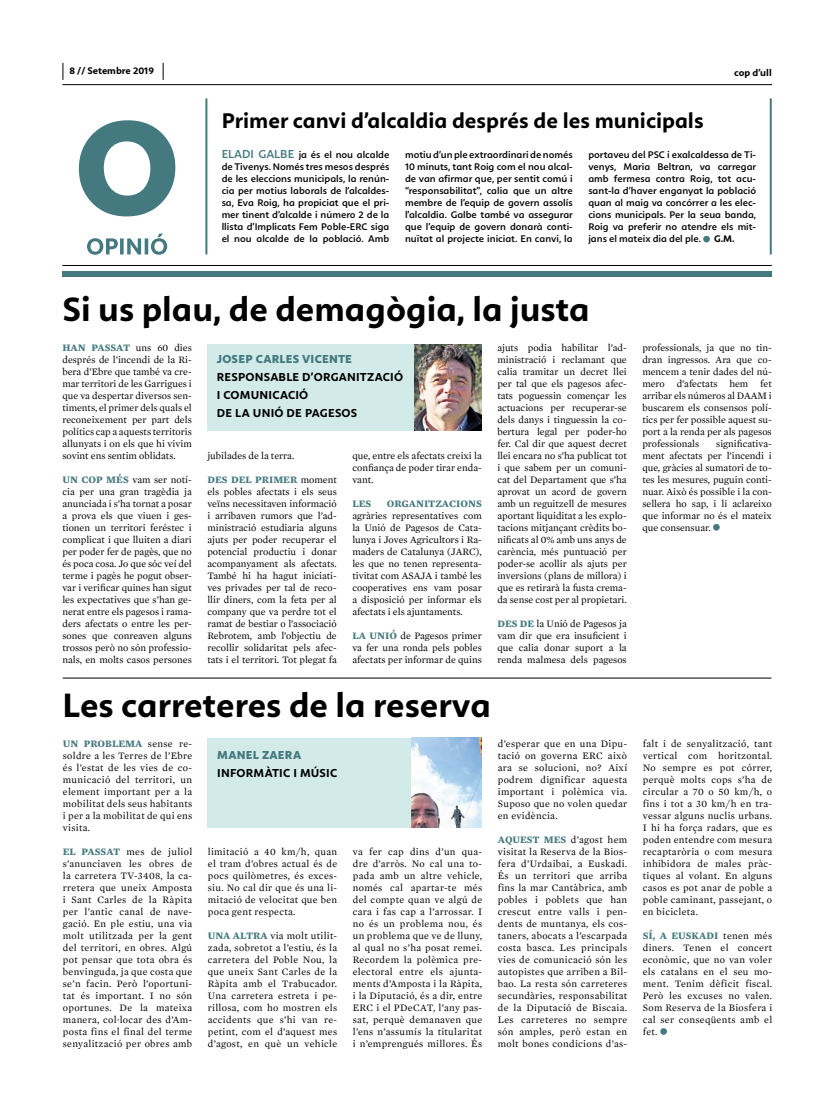
<style>
.page{position:relative;width:820px;height:1106px;background:#fff}
.page>*{position:absolute;margin:0;border:0;box-sizing:border-box;transform-origin:0 0}
.t1{font:700 35px "Calima";color:#000}
.t2{font:700 22px "Calima";color:#000}
.t3{font:700 12px/18px "Calima";letter-spacing:.02em;color:#000}
.t4{font:800 12px "Calima";letter-spacing:.02em;color:#44797f}
.t5{font:10px/12px "Mercury Text G1";color:#000;text-align:justify}
.t6{font:600 10px/12px "Calima";color:#000;text-align:justify}
.t7{font:700 10px "Calima";color:#000}
.t8{font:700 10px "Mercury Text G1";color:#44797f}
.s1{font-size:12px;color:#44797f}
.s2{font-weight:700;color:#44797f}
</style>
<div class="page">
<hr style="left:62px;top:84px;width:709px;height:1px;background:#000">
<svg style="left:62px;top:63px;width:1px;height:17px"></svg>
<svg style="left:162px;top:63px;width:1px;height:17px"></svg>
<svg style="left:79px;top:120px;width:96px;height:96px"></svg>
<svg style="left:703px;top:236px;width:6px;height:6px"></svg>
<svg style="left:87px;top:233px;width:80px;height:22px"></svg>
<hr style="left:63px;top:677px;width:708px;height:1px;background:#000">
<svg style="left:660px;top:1028px;width:6px;height:6px"></svg>
<div style="left:207px;top:737px;width:274px;height:90px;background:#d3ebe8"></div>
<svg style="left:712px;top:524px;width:7px;height:6px"></svg>
<div style="left:207px;top:344px;width:274px;height:86px;background:#d3ebe8"></div>
<img style="left:414px;top:344px;width:67px;height:86px">
<div style="left:62px;top:271px;width:709px;height:6px;background:#44797f"></div>
<hr style="left:62px;top:265px;width:709px;height:1px;background:#000">
<img style="left:412px;top:737px;width:69px;height:90px">
<hr style="left:205px;top:98px;width:2px;height:156px;background:#44797f">
<hr style="left:769px;top:98px;width:2px;height:156px;background:#44797f">
<p class="t7" style="left:69px;top:65px;width:86px">8 // Setembre 2019</p>
<p class="t7" style="left:734px;top:67px;width:39px">cop d’ull</p>
<h2 class="t2" style="left:221px;top:109px;width:483px">Primer canvi d’alcaldia després de les municipals</h2>
<p class="t6" style="left:221px;top:149px;width:169px"><span class="s1">ELADI GALBE</span> ja és el nou alcalde de Tivenys. Només tres mesos després de les eleccions municipals, la renún&shy;cia per motius laborals de l’alcaldes&shy;sa, Eva Roig, ha propiciat que el pri&shy;mer tinent d’alcalde i número 2 de la llista d’Implicats Fem Poble-ERC siga el nou alcalde de la població. Amb</p>
<p class="t6" style="left:405px;top:149px;width:169px">motiu d’un ple extraordinari de només 10 minuts, tant Roig com el nou alcal&shy;de van afirmar que, per sentit comú i “responsabilitat”, calia que un altre membre de l’equip de govern assolís l’alcaldia. Galbe també va assegurar que l’equip de govern donarà conti&shy;nuïtat al projecte iniciat. En canvi, la</p>
<p class="t6" style="left:588px;top:149px;width:169px">portaveu del PSC i exalcaldessa de Ti&shy;venys, Maria Beltran, va carregar amb fermesa contra Roig, tot acu&shy;sant-la d’haver enganyat la població quan al maig va concórrer a les elec&shy;cions municipals. Per la seua banda, Roig va preferir no atendre els mit&shy;jans el mateix dia del ple.</p>
<p class="t7" style="left:714px;top:233px;width:22px">G.M.</p>
<h1 class="t1" style="left:62px;top:289px;width:528px">Si us plau, de demagògia, la justa</h1>
<p class="t5" style="left:62px;top:341px;width:131px"><span class="s2">HAN PASSAT</span> uns 60 dies després de l’incendi de la Ri&shy;bera d’Ebre que també va cre&shy;mar territori de les Garrigues i que va despertar diversos sen&shy;timents, el primer dels quals el reconeixement per part dels polítics cap a aquests territoris allunyats i on els que hi vivim sovint ens sentim oblidats.</p>
<p class="t5" style="left:62px;top:473px;width:131px"><span class="s2">UN COP MÉS</span> vam ser notí&shy;cia per una gran tragèdia ja anunciada i s’ha tornat a posar a prova els que viuen i ges&shy;tionen un territori feréstec i complicat i que lluiten a diari per poder fer de pagès, que no és poca cosa. Jo que sóc veí del terme i pagès he pogut obser&shy;var i verificar quines han sigut les expectatives que s’han ge&shy;nerat entre els pagesos i rama&shy;ders afectats o entre les per&shy;sones que conreaven alguns trossos però no són professio&shy;nals, en molts casos persones</p>
<p class="t4" style="left:217px;top:352px;width:137px">JOSEP CARLES VICENTE</p>
<p class="t3" style="left:217px;top:367px;width:188px">RESPONSABLE D’ORGANITZACIÓ<br>I COMUNICACIÓ<br>DE LA UNIÓ DE PAGESOS</p>
<p class="t5" style="left:207px;top:449px;width:88px">jubilades de la terra.</p>
<p class="t5" style="left:207px;top:473px;width:131px"><span class="s2">DES DEL PRIMER</span> moment els pobles afectats i els seus veïns necessitaven informació i arribaven rumors que l’ad&shy;ministració estudiaria alguns ajuts per poder recuperar el potencial productiu i donar acompanyament als afectats.<br>També hi ha hagut iniciati&shy;ves privades per tal de reco&shy;llir diners, com la feta per al company que va perdre tot el ramat de bestiar o l’associació Rebrotem, amb l’objectiu de recollir solidaritat pels afec&shy;tats i el territori. Tot plegat fa</p>
<p class="t5" style="left:352px;top:449px;width:131px">que, entre els afectats creixi la confiança de poder tirar enda&shy;vant.</p>
<p class="t8" style="left:352px;top:497px;width:20px">LES</p>
<p class="t8" style="left:386px;top:497px;width:96px">ORGANITZACIONS</p>
<p class="t5" style="left:352px;top:509px;width:131px">agràries representatives com la Unió de Pagesos de Cata&shy;lunya i Joves Agricultors i Ra&shy;maders de Catalunya (JARC), les que no tenen representa&shy;tivitat com ASAJA i també les cooperatives ens vam posar a disposició per informar els afectats i els ajuntaments.</p>
<p class="t5" style="left:352px;top:629px;width:131px"><span class="s2">LA UNIÓ</span> de Pagesos primer va fer una ronda pels pobles afectats per informar de quins</p>
<p class="t5" style="left:497px;top:341px;width:131px">ajuts podia habilitar l’ad&shy;ministració i reclamant que calia tramitar un decret llei per tal que els pagesos afec&shy;tats poguessin començar les actuacions per recuperar-se dels danys i tinguessin la co&shy;bertura legal per poder-ho fer. Cal dir que aquest decret llei encara no s’ha publicat tot i que sabem per un comuni&shy;cat del Departament que s’ha aprovat un acord de govern amb un reguitzell de mesures aportant liquiditat a les explo&shy;tacions mitjançant crèdits bo&shy;nificats al 0% amb uns anys de carència, més puntuació per poder-se acollir als ajuts per inversions (plans de millora) i que es retirarà la fusta crema&shy;da sense cost per al propietari.</p>
<p class="t5" style="left:497px;top:617px;width:131px"><span class="s2">DES DE</span> la Unió de Pagesos ja vam dir que era insuficient i que calia donar suport a la renda malmesa dels pagesos</p>
<h1 class="t1" style="left:62px;top:685px;width:430px">Les carreteres de la reserva</h1>
<p class="t5" style="left:63px;top:737px;width:131px"><span class="s2">UN PROBLEMA</span> sense re&shy;soldre a les Terres de l’Ebre és l’estat de les vies de co&shy;municació del territori, un element important per a la mobilitat dels seus habitants i per a la mobilitat de qui ens visita.</p>
<p class="t5" style="left:63px;top:845px;width:131px"><span class="s2">EL PASSAT</span> mes de juliol s’anunciaven les obres de la carretera TV-3408, la ca&shy;rretera que uneix Amposta i Sant Carles de la Ràpita per l’antic canal de nave&shy;gació. En ple estiu, una via molt utilitzada per la gent del territori, en obres. Algú pot pensar que tota obra és benvinguda, ja que costa que se’n facin. Però l’oportuni&shy;tat és important. I no són oportunes. De la mateixa manera, col·locar des d’Am&shy;posta fins el final del terme senyalització per obres amb</p>
<p class="t5" style="left:208px;top:845px;width:131px">limitació a 40 km/h, quan el tram d’obres actual és de pocs quilòmetres, és exces&shy;siu. No cal dir que és una li&shy;mitació de velocitat que ben poca gent respecta.</p>
<p class="t4" style="left:217px;top:748px;width:85px">MANEL ZAERA</p>
<p class="t3" style="left:217px;top:763px;width:121px">INFORMÀTIC I MÚSIC</p>
<p class="t5" style="left:353px;top:845px;width:131px">va fer cap dins d’un qua&shy;dre d’arròs. No cal una to&shy;pada amb un altre vehicle, només cal apartar-te més del compte quan ve algú de cara i fas cap a l’arrossar. I no és un problema nou, és un problema que ve de lluny, al qual no s’ha posat remei.<br>Recordem la polèmica pre&shy;electoral entre els ajunta&shy;ments d’Amposta i la Ràpita, i la Diputació, és a dir, entre ERC i el PDeCAT, l’any pas&shy;sat, perquè demanaven que l’ens n’assumís la titularitat i n’emprengués millores. És</p>
<p class="t5" style="left:208px;top:929px;width:131px"><span class="s2">UNA ALTRA</span> via molt utilit&shy;zada, sobretot a l’estiu, és la carretera del Poble Nou, la que uneix Sant Carles de la Ràpita amb el Trabucador.<br>Una carretera estreta i pe&shy;rillosa, com ho mostren els accidents que s’hi van re&shy;petint, com el d’aquest mes d’agost, en què un vehicle</p>
<p class="t5" style="left:497px;top:737px;width:131px">d’esperar que en una Dipu&shy;tació on governa ERC això ara se solucioni, no? Així podrem dignificar aquesta important i polèmica via.<br>Suposo que no volen quedar en evidència.</p>
<p class="t5" style="left:497px;top:833px;width:131px"><span class="s2">AQUEST MES</span> d’agost hem visitat la Reserva de la Bios&shy;fera d’Urdaibai, a Euskadi.<br>És un territori que arriba fins la mar Cantàbrica, amb pobles i poblets que han crescut entre valls i pen&shy;dents de muntanya, els cos&shy;taners, abocats a l’escarpada costa basca. Les principals vies de comunicació són les autopistes que arriben a Bil&shy;bao. La resta són carreteres secundàries, responsabilitat de la Diputació de Biscaia.<br>Les carreteres no sempre són amples, però estan en molt bones condicions d’as-</p>
<p class="t5" style="left:642px;top:341px;width:131px">professionals, ja que no tin&shy;dran ingressos. Ara que co&shy;mencem a tenir dades del nú&shy;mero d’afectats hem fet arribar els números al DAAM i buscarem els consensos polí&shy;tics per fer possible aquest su&shy;port a la renda per als pagesos professionals</p>
<p class="t5" style="left:642px;top:437px;width:131px;text-indent:74px">significativa&shy;ment afectats per l’incendi i que, gràcies al sumatori de to&shy;tes les mesures, puguin conti&shy;nuar. Això és possible i la con&shy;sellera ho sap, i li aclareixo que informar no és el mateix que consensuar.</p>
<p class="t5" style="left:642px;top:737px;width:131px">falt i de senyalització, tant vertical com horitzontal.<br>No sempre es pot córrer, perquè molts cops s’ha de circular a 70 o 50 km/h, o fins i tot a 30 km/h en tra&shy;vessar alguns nuclis urbans.<br>I hi ha força radars, que es poden entendre com mesura recaptaròria o com mesura inhibidora de males pràc&shy;tiques al volant. En alguns casos es pot anar de poble a poble caminant, passejant, o en bicicleta.</p>
<p class="t5" style="left:642px;top:929px;width:131px"><span class="s2">SÍ, A EUSKADI</span> tenen més diners. Tenen el concert econòmic, que no van voler els catalans en el seu mo&shy;ment. Tenim dèficit fiscal.<br>Però les excuses no valen.<br>Som Reserva de la Biosfera i cal ser conseqüents amb el fet.</p>
</div>
